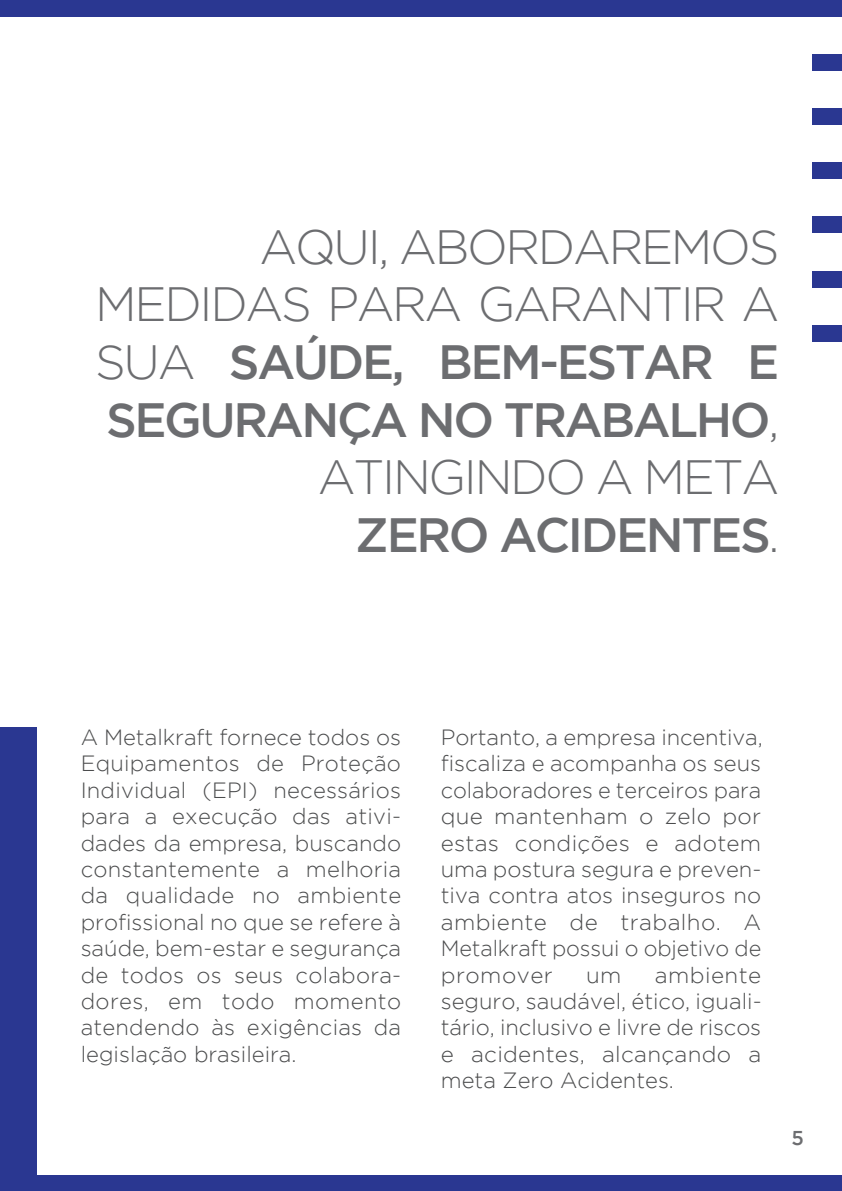
<style>
.page{position:relative;width:842px;height:1191px;background:#fff}
.page>*{position:absolute;margin:0;border:0;box-sizing:border-box;transform-origin:0 0}
.t1{font:300 48px/57.6px "Gotham";letter-spacing:-.05em;color:#6c6d70;text-align:right}
.t2{font:300 22px/26.4px "Gotham";color:#4b4c4d;text-align:justify}
.t3{font:500 20px "Gotham";color:#6c6d70}
.s1{font-weight:500}
</style>
<div class="page">
<div style="left:0;top:727px;width:37px;height:463px;background:#2a3791"></div>
<div style="left:813px;top:163px;width:29px;height:16px;background:#2a3791"></div>
<div style="left:813px;top:217px;width:29px;height:16px;background:#2a3791"></div>
<div style="left:813px;top:271px;width:29px;height:16px;background:#2a3791"></div>
<div style="left:813px;top:325px;width:29px;height:16px;background:#2a3791"></div>
<div style="left:0;top:0;width:842px;height:16px;background:#2a3791"></div>
<div style="left:0;top:1175px;width:842px;height:16px;background:#2a3791"></div>
<div style="left:813px;top:54px;width:29px;height:16px;background:#2a3791"></div>
<div style="left:813px;top:108px;width:29px;height:16px;background:#2a3791"></div>
<h1 class="t1" style="left:95px;top:217px;width:686px">AQUI, ABORDAREMOS<br>MEDIDAS PARA GARANTIR A<br>SUA <span class="s1">SAÚDE, BEM-ESTAR E<br>SEGURANÇA NO TRABALHO</span>,<br>ATINGINDO A META<br><span class="s1">ZERO ACIDENTES</span>.</h1>
<p class="t2" style="left:81px;top:723px;width:322px">A Metalkraft fornece todos os Equipamentos de Proteção Individual (EPI) necessários para a execução das ativi&shy;dades da empresa, buscando constantemente a melhoria da qualidade no ambiente profissional no que se refere à saúde, bem-estar e segurança de todos os seus colabora&shy;dores, em todo momento atendendo às exigências da legislação brasileira.</p>
<p class="t2" style="left:441px;top:723px;width:323px">Portanto, a empresa incentiva, fiscaliza e acompanha os seus colaboradores e terceiros para que mantenham o zelo por estas condições e adotem uma postura segura e preven&shy;tiva contra atos inseguros no ambiente de trabalho. A Metalkraft possui o objetivo de promover</p>
<p class="t2" style="left:441px;top:961px;width:322px;text-indent:214px">ambiente seguro, saudável, ético, iguali&shy;tário, inclusivo e livre de riscos e acidentes, alcançando a meta Zero Acidentes.</p>
<p class="t2" style="left:586px;top:961px;width:37px">um</p>
<p class="t3" style="left:791px;top:1127px;width:14px">5</p>
</div>
